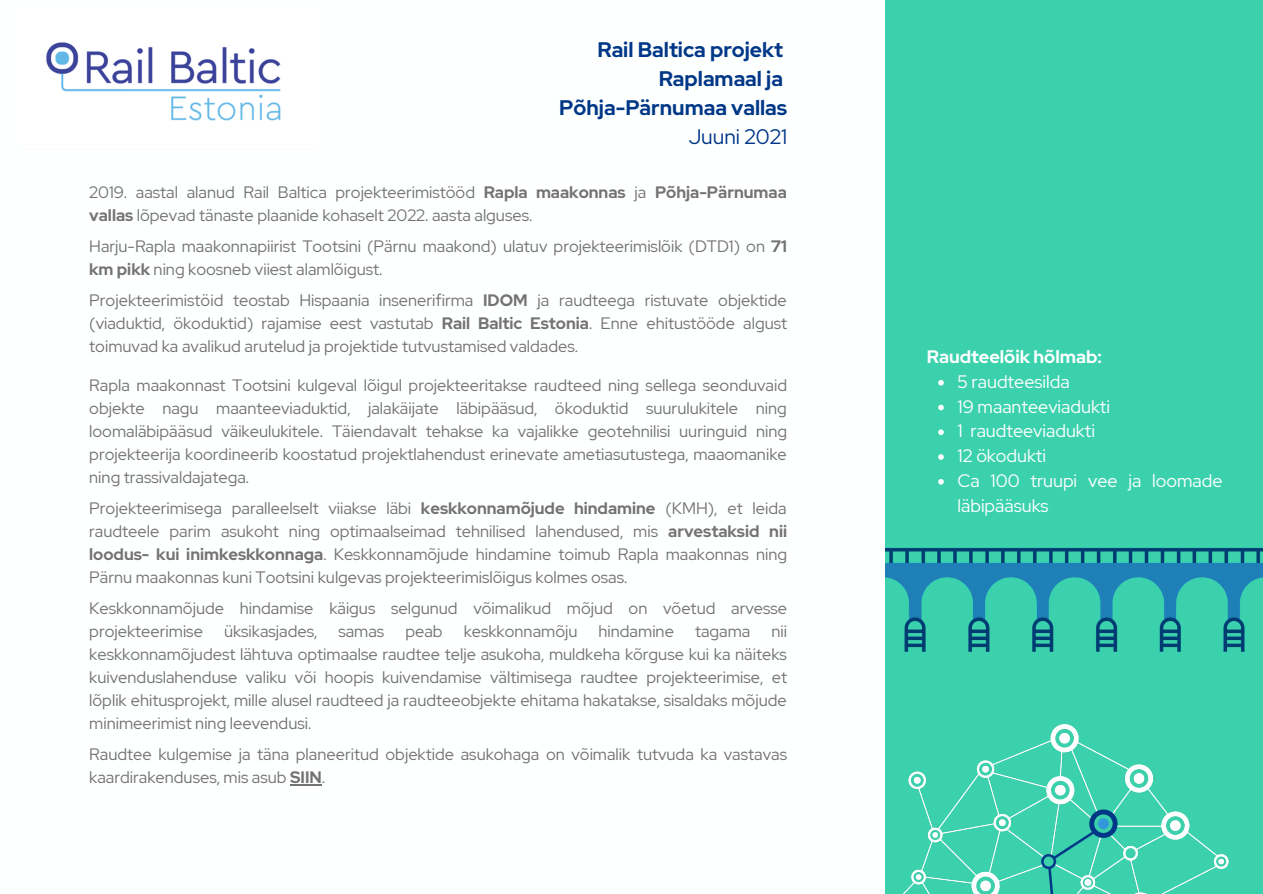
<style>
.page{position:relative;width:1263px;height:894px;background:#fff}
.page>*{position:absolute;margin:0;border:0;box-sizing:border-box;transform-origin:0 0}
.t1{font:700 21px "Red Hat Display";color:#003787}
.t2{font:21px "Red Hat Display";color:#003787}
.t3{font:18px/24.8px "Red Hat Display";color:#feffff}
.t4{font:700 18px "Red Hat Display";color:#feffff}
.t5{font:16.5px/23px "Red Hat Display";color:#737373;text-align:justify}
.s1{font-weight:700}
</style>
<div class="page">
<div style="left:885px;top:0;width:378px;height:893px;background:#3bd1ad"></div>
<img style="left:46px;top:42px;width:235px;height:79px">
<hr style="left:290px;top:783px;width:32px;height:2px;background:#737373">
<svg style="left:938px;top:380px;width:6px;height:5px"></svg>
<svg style="left:938px;top:404px;width:6px;height:6px"></svg>
<svg style="left:938px;top:429px;width:6px;height:6px"></svg>
<svg style="left:938px;top:454px;width:6px;height:5px"></svg>
<svg style="left:938px;top:479px;width:6px;height:5px"></svg>
<img style="left:903px;top:724px;width:326px;height:169px">
<img style="left:885px;top:548px;width:378px;height:104px">
<p class="t1" style="left:597px;top:35px;width:187px">Rail Baltica projekt</p>
<p class="t1" style="left:659px;top:64px;width:126px">Raplamaal ja</p>
<p class="t1" style="left:559px;top:94px;width:229px">Põhja-Pärnumaa vallas</p>
<p class="t2" style="left:689px;top:123px;width:100px">Juuni 2021</p>
<p class="t5" style="left:89px;top:181px;width:699px">2019. aastal alanud Rail Baltica projekteerimistööd <span class="s1">Rapla maakonnas</span> ja <span class="s1">Põhja-Pärnumaa vallas</span> lõpevad tänaste plaanide kohaselt 2022. aasta alguses.</p>
<p class="t5" style="left:89px;top:235px;width:699px">Harju-Rapla maakonnapiirist Tootsini (Pärnu maakond) ulatuv projekteerimislõik (DTD1) on <span class="s1">71 km pikk</span> ning koosneb viiest alamlõigust.</p>
<p class="t5" style="left:89px;top:289px;width:699px">Projekteerimistöid teostab Hispaania insenerifirma <span class="s1">IDOM</span> ja raudteega ristuvate objektide (viaduktid, ökoduktid) rajamise eest vastutab <span class="s1">Rail Baltic Estonia</span>. Enne ehitustööde algust toimuvad ka avalikud arutelud ja projektide tutvustamised valdades.</p>
<p class="t5" style="left:89px;top:373px;width:699px">Rapla maakonnast Tootsini kulgeval lõigul projekteeritakse raudteed ning sellega seonduvaid objekte nagu maanteeviaduktid, jalakäijate läbipääsud, ökoduktid suurulukitele ning loomaläbipääsud väikeulukitele. Täiendavalt tehakse ka vajalikke geotehnilisi uuringuid ning projekteerija koordineerib koostatud projektlahendust erinevate ametiasutustega, maaomanike ning trassivaldajatega.</p>
<p class="t5" style="left:89px;top:496px;width:699px">Projekteerimisega paralleelselt viiakse läbi <span class="s1">keskkonnamõjude hindamine</span> (KMH), et leida raudteele parim asukoht ning optimaalseimad tehnilised lahendused, mis <span class="s1">arvestaksid nii loodus- kui inimkeskkonnaga</span>. Keskkonnamõjude hindamine toimub Rapla maakonnas ning Pärnu maakonnas kuni Tootsini kulgevas projekteerimislõigus kolmes osas.</p>
<p class="t5" style="left:89px;top:596px;width:699px">Keskkonnamõjude hindamise käigus selgunud võimalikud mõjud on võetud arvesse projekteerimise</p>
<p class="t5" style="left:224px;top:619px;width:95px">üksikasjades,</p>
<p class="t5" style="left:338px;top:619px;width:47px">samas</p>
<p class="t5" style="left:405px;top:619px;width:39px">peab</p>
<p class="t5" style="left:464px;top:619px;width:115px">keskkonnamõju</p>
<p class="t5" style="left:598px;top:619px;width:77px">hindamine</p>
<p class="t5" style="left:695px;top:619px;width:57px">tagama</p>
<p class="t5" style="left:89px;top:619px;width:699px;text-indent:682px">nii keskkonnamõjudest lähtuva optimaalse raudtee telje asukoha, muldkeha kõrguse kui ka näiteks kuivenduslahenduse valiku või hoopis kuivendamise vältimisega raudtee projekteerimise, et lõplik ehitusprojekt, mille alusel raudteed ja raudteeobjekte ehitama hakatakse, sisaldaks mõjude minimeerimist ning leevendusi.</p>
<p class="t5" style="left:89px;top:742px;width:699px">Raudtee kulgemise ja täna planeeritud objektide asukohaga on võimalik tutvuda ka vastavas kaardirakenduses, mis asub <span class="s1">SIIN</span>.</p>
<p class="t4" style="left:927px;top:344px;width:176px">Raudteelõik hõlmab:</p>
<p class="t3" style="left:957px;top:369px;width:114px">5 raudteesilda</p>
<p class="t3" style="left:957px;top:393px;width:154px">19 maanteeviadukti</p>
<p class="t3" style="left:957px;top:418px;width:139px">1 raudteeviadukti</p>
<p class="t3" style="left:957px;top:443px;width:90px">12 ökodukti</p>
<p class="t3" style="left:957px;top:468px;width:267px">Ca 100 truupi vee ja loomade läbipääsuks</p>
</div>
